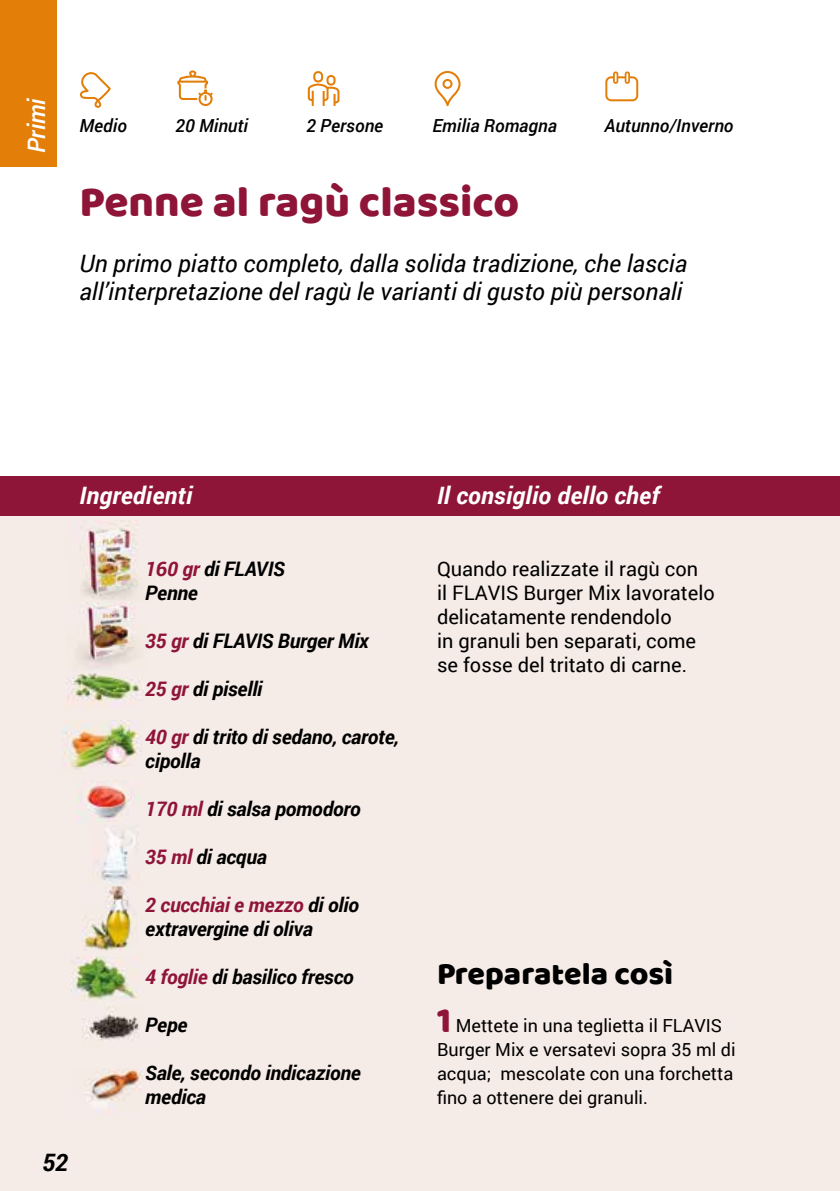
<style>
.page{position:relative;width:840px;height:1191px;background:#fff}
.page>*{position:absolute;margin:0;border:0;box-sizing:border-box;transform-origin:0 0}
.t1{font:44px "Baloo Thambi";color:#8f1538}
.t2{font:32px "Baloo Thambi";color:#000}
.t3{font:italic 24px/28px "Roboto";color:#000}
.t4{font:italic 700 24px "Roboto";letter-spacing:.01em;color:#fff}
.t5{font:italic 500 24px "Roboto";color:#fff}
.t6{font:italic 700 24px "Roboto";color:#000}
.t7{font:italic 700 20px/24px "Roboto";letter-spacing:-.01em;color:#000}
.t8{font:20px/24px "Roboto";color:#000}
.t9{font:18px/24px "Roboto";color:#000}
.t10{font:italic 500 18px "Roboto";color:#000}
.s1{color:#8f1538}
.s2{font-family:"Baloo Thambi";font-size:36px;color:#8f1538}
</style>
<div class="page">
<div style="left:0;top:0;width:57px;height:167px;background:#e37f09"></div>
<div style="left:0;top:516px;width:839px;height:675px;background:#f5ebe7"></div>
<div style="left:0;top:476px;width:839px;height:40px;background:#8f1538"></div>
<svg style="left:80px;top:72px;width:31px;height:36px"></svg>
<svg style="left:434px;top:71px;width:26px;height:35px"></svg>
<svg style="left:177px;top:70px;width:35px;height:36px"></svg>
<svg style="left:605px;top:71px;width:33px;height:30px"></svg>
<svg style="left:307px;top:71px;width:32px;height:35px"></svg>
<img style="left:85px;top:1069px;width:58px;height:44px">
<img style="left:83px;top:886px;width:51px;height:65px">
<img style="left:67px;top:673px;width:73px;height:34px">
<img style="left:82px;top:1007px;width:57px;height:34px">
<img style="left:63px;top:720px;width:78px;height:49px">
<img style="left:101px;top:828px;width:37px;height:55px">
<img style="left:76px;top:780px;width:62px;height:41px">
<img style="left:71px;top:956px;width:68px;height:44px">
<img style="left:80px;top:520px;width:59px;height:80px">
<img style="left:78px;top:602px;width:58px;height:68px">
<p class="t5" style="left:20px;top:153px;width:57px;rotate:-90deg">Primi</p>
<p class="t10" style="left:79px;top:113px;width:49px">Medio</p>
<p class="t10" style="left:175px;top:113px;width:74px">20 Minuti</p>
<p class="t10" style="left:306px;top:113px;width:78px">2 Persone</p>
<p class="t10" style="left:432px;top:113px;width:126px">Emilia Romagna</p>
<p class="t10" style="left:604px;top:113px;width:131px">Autunno/Inverno</p>
<h1 class="t1" style="left:79px;top:170px;width:441px">Penne al ragù classico</h1>
<p class="t3" style="left:79px;top:249px;width:609px">Un primo piatto completo, dalla solida tradizione, che lascia all’interpretazione del ragù le varianti di gusto più personali</p>
<p class="t4" style="left:79px;top:479px;width:114px">Ingredienti</p>
<p class="t6" style="left:42px;top:1145px;width:27px">52</p>
<p class="t7" style="left:145px;top:556px;width:141px"><span class="s1">160 gr</span> di FLAVIS<br>Penne</p>
<p class="t7" style="left:145px;top:628px;width:225px"><span class="s1">35 gr</span> di FLAVIS Burger Mix</p>
<p class="t7" style="left:145px;top:676px;width:119px"><span class="s1">25 gr</span> di piselli</p>
<p class="t7" style="left:145px;top:724px;width:255px"><span class="s1">40 gr</span> di trito di sedano, carote, cipolla</p>
<p class="t7" style="left:145px;top:796px;width:217px"><span class="s1">170 ml</span> di salsa pomodoro</p>
<p class="t7" style="left:145px;top:844px;width:123px"><span class="s1">35 ml</span> di acqua</p>
<p class="t7" style="left:145px;top:892px;width:215px"><span class="s1">2 cucchiai e mezzo</span> di olio extravergine di oliva</p>
<p class="t7" style="left:145px;top:964px;width:210px"><span class="s1">4 foglie</span> di basilico fresco</p>
<p class="t7" style="left:145px;top:1012px;width:44px">Pepe</p>
<p class="t7" style="left:145px;top:1060px;width:217px">Sale, secondo indicazione medica</p>
<p class="t4" style="left:437px;top:479px;width:224px">Il consiglio dello chef</p>
<p class="t8" style="left:437px;top:556px;width:279px">Quando realizzate il ragù con<br>il FLAVIS Burger Mix lavoratelo delicatamente rendendolo<br>in granuli ben separati, come se fosse del tritato di carne.</p>
<h2 class="t2" style="left:437px;top:950px;width:237px">Preparatela così</h2>
<p class="t9" style="left:437px;top:1013px;width:300px"><span class="s2">1</span> Mettete in una teglietta il FLAVIS Burger Mix e versatevi sopra 35 ml di acqua; mescolate con una forchetta fino a ottenere dei granuli.</p>
</div>
